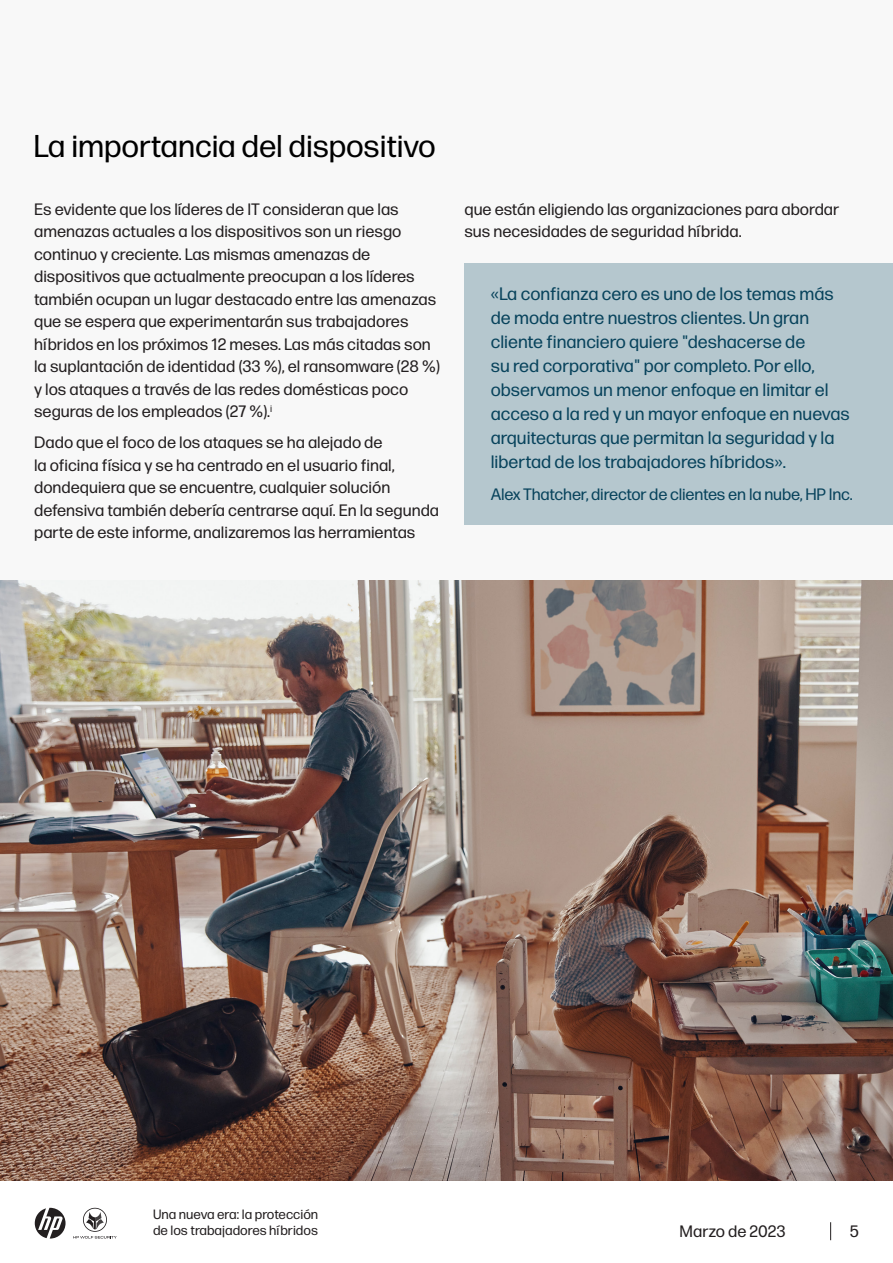
<style>
.page{position:relative;width:893px;height:1263px;background:#fff}
.page>*{position:absolute;margin:0;border:0;box-sizing:border-box;transform-origin:0 0}
.t1{font:31.5px "Forma DJR Micro";letter-spacing:-.005em;color:#000}
.t2{font:18px/24px "Forma DJR Micro";color:#08435c}
.t3{font:16.5px/22.5px "Forma DJR Micro";color:#231f20}
.t4{font:16.5px "Forma DJR Micro";letter-spacing:-.01em;color:#08435c}
.t5{font:13.5px/16.2px "Forma DJR Micro";color:#231f20}
</style>
<div class="page">
<div style="left:0;top:0;width:893px;height:1228px;background:#f8f8f8"></div>
<div style="left:464px;top:263px;width:429px;height:261px;background:#b5c7ce"></div>
<img style="left:0;top:581px;width:893px;height:600px">
<div style="left:0;top:1181px;width:893px;height:82px;background:#fff"></div>
<svg style="left:830px;top:1222px;width:1px;height:18px"></svg>
<svg style="left:35px;top:1208px;width:31px;height:30px"></svg>
<svg style="left:73px;top:1208px;width:44px;height:30px"></svg>
<h1 class="t1" style="left:34px;top:127px;width:404px">La importancia del dispositivo</h1>
<p class="t3" style="left:34px;top:197px;width:407px">Es evidente que los líderes de IT consideran que las amenazas actuales a los dispositivos son un riesgo continuo y creciente. Las mismas amenazas de dispositivos que actualmente preocupan a los líderes también ocupan un lugar destacado entre las amenazas que se espera que experimentarán sus trabajadores híbridos en los próximos 12 meses. Las más citadas son la suplantación de identidad (33 %), el ransomware (28 %) y los ataques a través de las redes domésticas poco seguras de los empleados (27 %).<sup>i</sup></p>
<p class="t3" style="left:34px;top:431px;width:407px">Dado que el foco de los ataques se ha alejado de<br>la oficina física y se ha centrado en el usuario final, dondequiera que se encuentre, cualquier solución defensiva también debería centrarse aquí. En la segunda parte de este informe, analizaremos las herramientas</p>
<p class="t3" style="left:464px;top:197px;width:376px">que están eligiendo las organizaciones para abordar sus necesidades de seguridad híbrida.</p>
<p class="t2" style="left:491px;top:281px;width:360px">«La confianza cero es uno de los temas más de moda entre nuestros clientes. Un gran cliente financiero quiere "deshacerse de<br>su red corporativa" por completo. Por ello, observamos un menor enfoque en limitar el acceso a la red y un mayor enfoque en nuevas arquitecturas que permitan la seguridad y la libertad de los trabajadores híbridos».</p>
<p class="t4" style="left:491px;top:484px;width:364px">Alex Thatcher, director de clientes en la nube, HP Inc.</p>
<p class="t5" style="left:153px;top:1205px;width:167px">Una nueva era: la protección de los trabajadores híbridos</p>
<p class="t3" style="left:680px;top:1220px;width:107px">Marzo de 2023</p>
<p class="t3" style="left:850px;top:1220px;width:11px">5</p>
</div>
